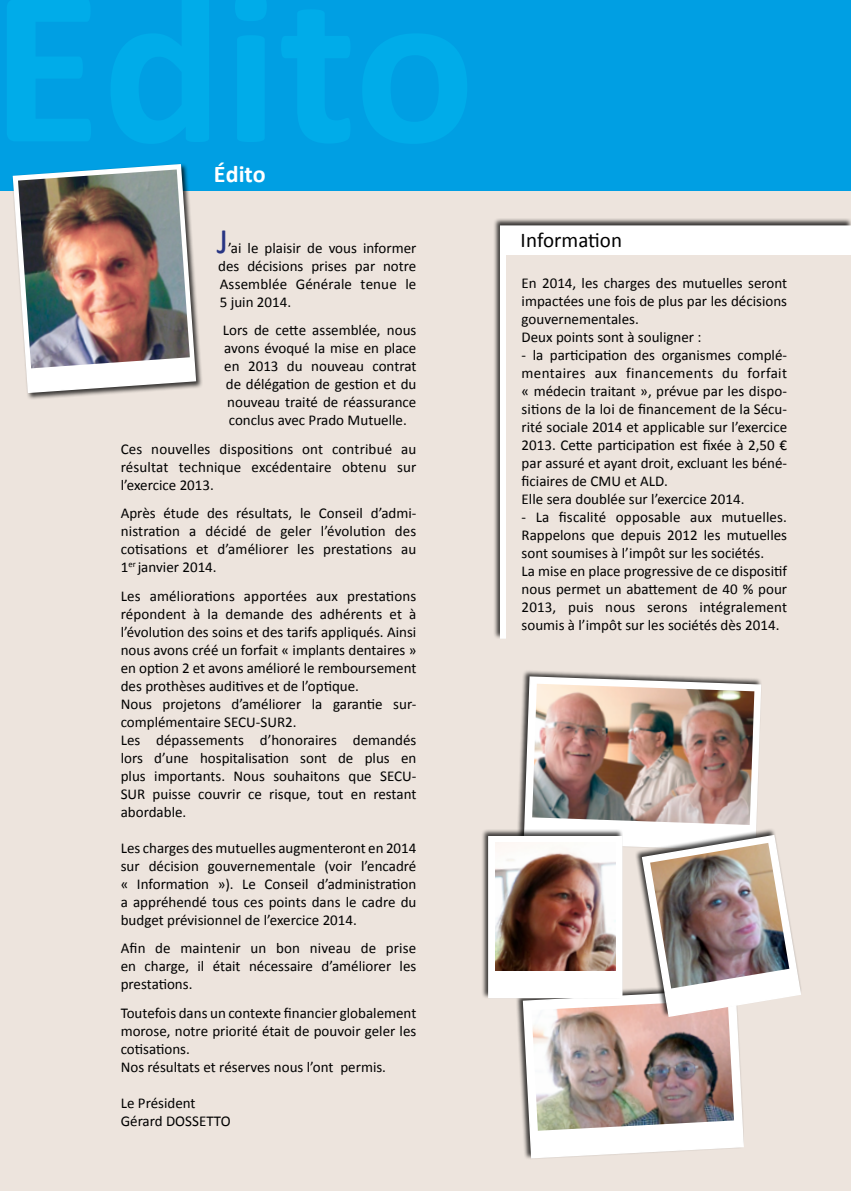
<style>
.page{position:relative;width:851px;height:1191px;background:#fff}
.page>*{position:absolute;margin:0;border:0;box-sizing:border-box;transform-origin:0 0}
.t1{font:36px "Calibri";color:#283583}
.t2{font:700 24px "Calibri";color:#fff}
.t3{font:21px "Calibri";color:#000}
.t4{font:15px/18px "Calibri";color:#000}
</style>
<div class="page">
<div style="left:0;top:149px;width:850px;height:1042px;background:#ede4dd"></div>
<div style="left:0;top:0;width:850px;height:190px;background:#009fe3"></div>
<div style="left:11px;top:163px;width:192px;height:236px;background:#000;opacity:.75"></div>
<svg style="left:12px;top:163px;width:185px;height:231px"></svg>
<img style="left:18px;top:169px;width:172px;height:199px">
<div style="left:493px;top:218px;width:357px;height:421px;background:#000;opacity:.75"></div>
<div style="left:500px;top:226px;width:350px;height:412px;background:#fff"></div>
<div style="left:506px;top:255px;width:344px;height:384px;background:#ede4dd"></div>
<div style="left:515px;top:982px;width:229px;height:177px;background:#000;opacity:.75"></div>
<div style="left:516px;top:669px;width:245px;height:183px;background:#000;opacity:.75"></div>
<svg style="left:523px;top:675px;width:238px;height:159px;background:#d3d0cf"></svg>
<img style="left:532px;top:683px;width:222px;height:142px">
<div style="left:634px;top:828px;width:168px;height:190px;background:#000;opacity:.75"></div>
<img style="left:522px;top:834px;width:279px;height:325px">
<img style="left:650px;top:843px;width:139px;height:145px">
<div style="left:481px;top:829px;width:141px;height:170px;background:#000;opacity:.75"></div>
<div style="left:488px;top:836px;width:134px;height:162px;background:#fff"></div>
<img style="left:495px;top:842px;width:120px;height:128px">
<h2 class="t2" style="left:214px;top:159px;width:53px">édito</h2>
<h1 class="t1" style="left:217px;top:218px;width:13px">J</h1>
<p class="t4" style="left:218px;top:239px;width:200px;text-align:justify;text-indent:10px">’ai le plaisir de vous informer des décisions prises par notre Assemblée Générale tenue le 5 juin 2014.</p>
<p class="t4" style="left:223px;top:321px;width:195px;text-align:center">Lors de cette assemblée, nous avons évoqué la mise en place en 2013 du nouveau contrat de délégation de gestion et du nouveau traité de réassurance conclus avec Prado Mutuelle.</p>
<p class="t4" style="left:121px;top:440px;width:297px;text-align:justify">Ces nouvelles dispositions ont contribué au résultat technique excédentaire obtenu sur l’exercice 2013.</p>
<p class="t4" style="left:121px;top:504px;width:297px;text-align:justify">Après étude des résultats, le Conseil d’admi&shy;nistration a décidé de geler l’évolution des cotisations et d’améliorer les prestations au 1<sup>er</sup> janvier 2014.</p>
<p class="t4" style="left:121px;top:587px;width:297px">Les améliorations apportées aux prestations répondent à la demande des adhérents et à l’évolution des soins et des tarifs appliqués. Ainsi nous avons créé un forfait « implants dentaires » en option 2 et avons amélioré le remboursement des prothèses auditives et de l’optique.<br>Nous projetons d’améliorer la garantie sur&shy;complémentaire SECU-SUR2.<br>Les dépassements d’honoraires demandés lors d’une hospitalisation sont de plus en plus importants. Nous souhaitons que SECU-SUR puisse couvrir ce risque, tout en restant abordable.</p>
<p class="t4" style="left:121px;top:839px;width:297px;text-align:justify">Les charges des mutuelles augmenteront en 2014 sur décision gouvernementale (voir l’encadré « Information »). Le Conseil d’administration a appréhendé tous ces points dans le cadre du budget prévisionnel de l’exercice 2014.</p>
<p class="t4" style="left:121px;top:939px;width:297px;text-align:justify">Afin de maintenir un bon niveau de prise en charge, il était nécessaire d’améliorer les prestations.</p>
<p class="t4" style="left:121px;top:1004px;width:297px">Toutefois dans un contexte financier globalement morose, notre priorité était de pouvoir geler les cotisations.<br>Nos résultats et réserves nous l’ont permis.</p>
<p class="t4" style="left:121px;top:1094px;width:111px">Le Président<br>Gérard DOSSETTO</p>
<h3 class="t3" style="left:520px;top:227px;width:103px">Information</h3>
<p class="t4" style="left:521px;top:274px;width:267px">En 2014, les charges des mutuelles seront impactées une fois de plus par les décisions gouvernementales.<br>Deux points sont à souligner :</p>
<p class="t4" style="left:521px;top:346px;width:267px">- la participation des organismes complé&shy;mentaires aux financements du forfait « médecin traitant », prévue par les dispo&shy;sitions de la loi de financement de la Sécu&shy;rité sociale 2014 et applicable sur l’exercice 2013. Cette participation est fixée à 2,50 € par assuré et ayant droit, excluant les béné&shy;ficiaires de CMU et ALD.<br>Elle sera doublée sur l’exercice 2014.</p>
<p class="t4" style="left:521px;top:508px;width:267px">- La fiscalité opposable aux mutuelles.<br>Rappelons que depuis 2012 les mutuelles sont soumises à l’impôt sur les sociétés.<br>La mise en place progressive de ce dispositif nous permet un abattement de 40 % pour 2013, puis nous serons intégralement soumis à l’impôt sur les sociétés dès 2014.</p>
</div>
